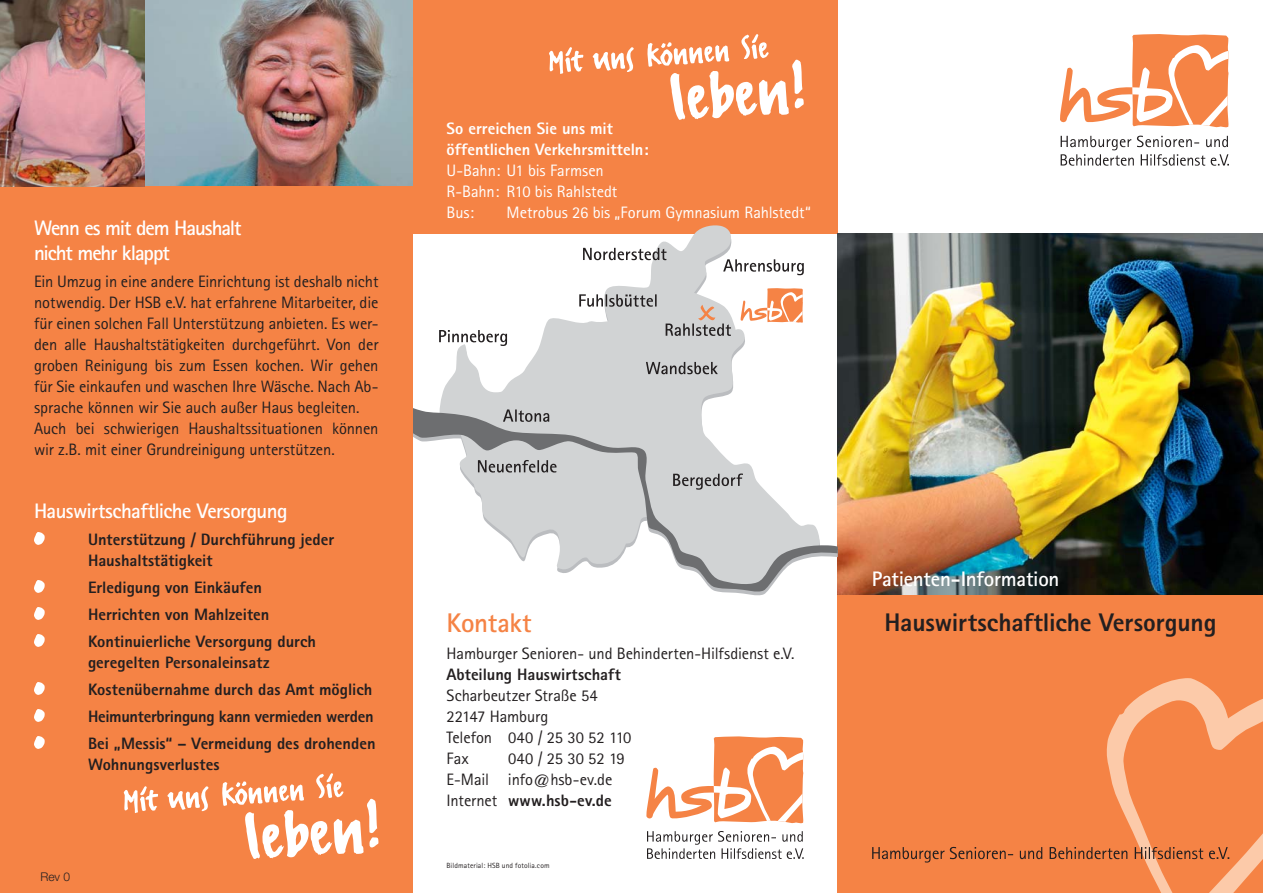
<style>
.page{position:relative;width:1263px;height:893px;background:#fff}
.page>*{position:absolute;margin:0;border:0;box-sizing:border-box;transform-origin:0 0}
.t1{font:700 27px "Rotis Sans Serif";letter-spacing:-.015em;color:#f58345}
.t2{font:800 25.5px "Rotis Sans Serif";letter-spacing:-.005em;color:#231f20}
.t3{font:700 21px/25.2px "Rotis Sans Serif";letter-spacing:-.055em;color:#fff}
.t4{font:700 21px "Rotis Sans Serif";letter-spacing:-.03em;color:#fff}
.t5{font:700 21px "Rotis Sans Serif";letter-spacing:-.01em;color:#fff}
.t6{font:16.5px/21px "Rotis Sans Serif";letter-spacing:-.01em;color:#231f20}
.t7{font:800 16.5px/27px "Rotis Sans Serif";color:#231f20}
.t8{font:16.5px/21px "Rotis Sans Serif";letter-spacing:-.01em;color:#fff}
.t9{font:800 16.5px/21px "Rotis Sans Serif";color:#fff}
.t10{font:300 12px "Helvetica Neue";color:#231f20}
.t11{font:7.5px "Rotis Sans Serif";letter-spacing:.015em;color:#231f20}
.s1{font-weight:800}
</style>
<div class="page">
<div style="left:412px;top:0;width:426px;height:234px;background:#f58345"></div>
<img style="left:838px;top:234px;width:425px;height:361px">
<div style="left:838px;top:595px;width:425px;height:298px;background:#f58345"></div>
<svg style="left:872px;top:678px;width:391px;height:215px"></svg>
<svg style="left:440px;top:225px;width:362px;height:183px"></svg>
<svg style="left:412px;top:408px;width:426px;height:185px;fill:#d1d3d4"></svg>
<svg style="left:673px;top:473px;width:70px;height:17px"></svg>
<svg style="left:478px;top:460px;width:78px;height:13px"></svg>
<svg style="left:503px;top:409px;width:46px;height:13px"></svg>
<svg style="left:646px;top:362px;width:72px;height:12px"></svg>
<svg style="left:723px;top:259px;width:81px;height:16px"></svg>
<svg style="left:579px;top:294px;width:78px;height:13px"></svg>
<svg style="left:583px;top:248px;width:83px;height:12px"></svg>
<svg style="left:439px;top:330px;width:68px;height:16px"></svg>
<svg style="left:740px;top:288px;width:63px;height:35px"></svg>
<svg style="left:666px;top:305px;width:65px;height:31px;background:#bbb7b5"></svg>
<img style="left:0;top:0;width:412px;height:186px">
<div style="left:0;top:186px;width:412px;height:707px;background:#f58345"></div>
<svg style="left:1061px;top:136px;width:168px;height:30px"></svg>
<svg style="left:1060px;top:34px;width:169px;height:93px"></svg>
<svg style="left:647px;top:831px;width:157px;height:28px"></svg>
<svg style="left:646px;top:736px;width:158px;height:87px"></svg>
<svg style="left:647px;top:34px;width:157px;height:86px"></svg>
<svg style="left:549px;top:47px;width:85px;height:27px"></svg>
<svg style="left:222px;top:773px;width:157px;height:86px"></svg>
<svg style="left:123px;top:786px;width:86px;height:27px"></svg>
<svg style="left:34px;top:532px;width:11px;height:13px"></svg>
<svg style="left:34px;top:580px;width:11px;height:13px"></svg>
<svg style="left:34px;top:607px;width:11px;height:13px"></svg>
<svg style="left:34px;top:634px;width:11px;height:13px"></svg>
<svg style="left:34px;top:682px;width:11px;height:13px"></svg>
<svg style="left:34px;top:709px;width:11px;height:13px"></svg>
<svg style="left:34px;top:736px;width:11px;height:13px"></svg>
<p class="t3" style="left:34px;top:217px;width:209px">Wenn es mit dem Haushalt nicht mehr klappt</p>
<p class="t6" style="left:34px;top:273px;width:346px">Ein Umzug in eine andere Einrichtung ist deshalb nicht notwendig. Der HSB e.V. hat erfahrene Mitarbeiter, die für einen solchen Fall Unterstützung anbieten. Es wer&shy;den alle Haushaltstätigkeiten durchgeführt. Von der groben Reinigung bis zum Essen kochen. Wir gehen für Sie einkaufen und waschen Ihre Wäsche. Nach Ab&shy;sprache können wir Sie auch außer Haus begleiten.<br>Auch bei schwierigen Haushaltssituationen können wir z.B. mit einer Grundreinigung unterstützen.</p>
<p class="t4" style="left:34px;top:503px;width:255px">Hauswirtschaftliche Versorgung</p>
<p class="t7" style="left:88px;top:530px;width:248px;line-height:21px">Unterstützung / Durchführung jeder<br>Haushaltstätigkeit</p>
<p class="t7" style="left:88px;top:575px;width:230px">Erledigung von Einkäufen<br>Herrichten von Mahlzeiten<br>Kontinuierliche Versorgung durch</p>
<p class="t7" style="left:88px;top:650px;width:289px">geregelten Personaleinsatz Kostenübernahme durch das Amt möglich Heimunterbringung kann vermieden werden Bei „Messis“ – Vermeidung des drohenden</p>
<p class="t7" style="left:88px;top:752px;width:133px">Wohnungsverlustes</p>
<p class="t10" style="left:40px;top:873px;width:31px">Rev 0</p>
<p class="t9" style="left:446px;top:120px;width:204px">So erreichen Sie uns mit öffentlichen Verkehrsmitteln:</p>
<p class="t8" style="left:446px;top:162px;width:172px">U-Bahn: U1 bis Farmsen<br>R-Bahn: R10 bis Rahlstedt<br>Bus:</p>
<p class="t8" style="left:507px;top:204px;width:306px">Metrobus 26 bis „Forum Gymnasium Rahlstedt“</p>
<h1 class="t1" style="left:446px;top:613px;width:87px">Kontakt</h1>
<p class="t6" style="left:446px;top:645px;width:349px">Hamburger Senioren- und Behinderten-Hilfsdienst e.V.</p>
<p class="t7" style="left:446px;top:663px;width:176px">Abteilung Hauswirtschaft</p>
<p class="t6" style="left:446px;top:687px;width:187px">Scharbeutzer Straße 54<br>22147 Hamburg<br>Telefon 040 / 25 30 52 110<br>Fax</p>
<p class="t6" style="left:446px;top:750px;width:180px;text-indent:61px">040 / 25 30 52 19<br>E-Mail info@hsb-ev.de<br>Internet <span class="s1">www.hsb-ev.de</span></p>
<p class="t11" style="left:446px;top:863px;width:105px">Bildmaterial: HSB und fotolia.com</p>
<p class="t5" style="left:872px;top:572px;width:189px">Patienten-Information</p>
<h2 class="t2" style="left:884px;top:613px;width:333px">Hauswirtschaftliche Versorgung</h2>
</div>
